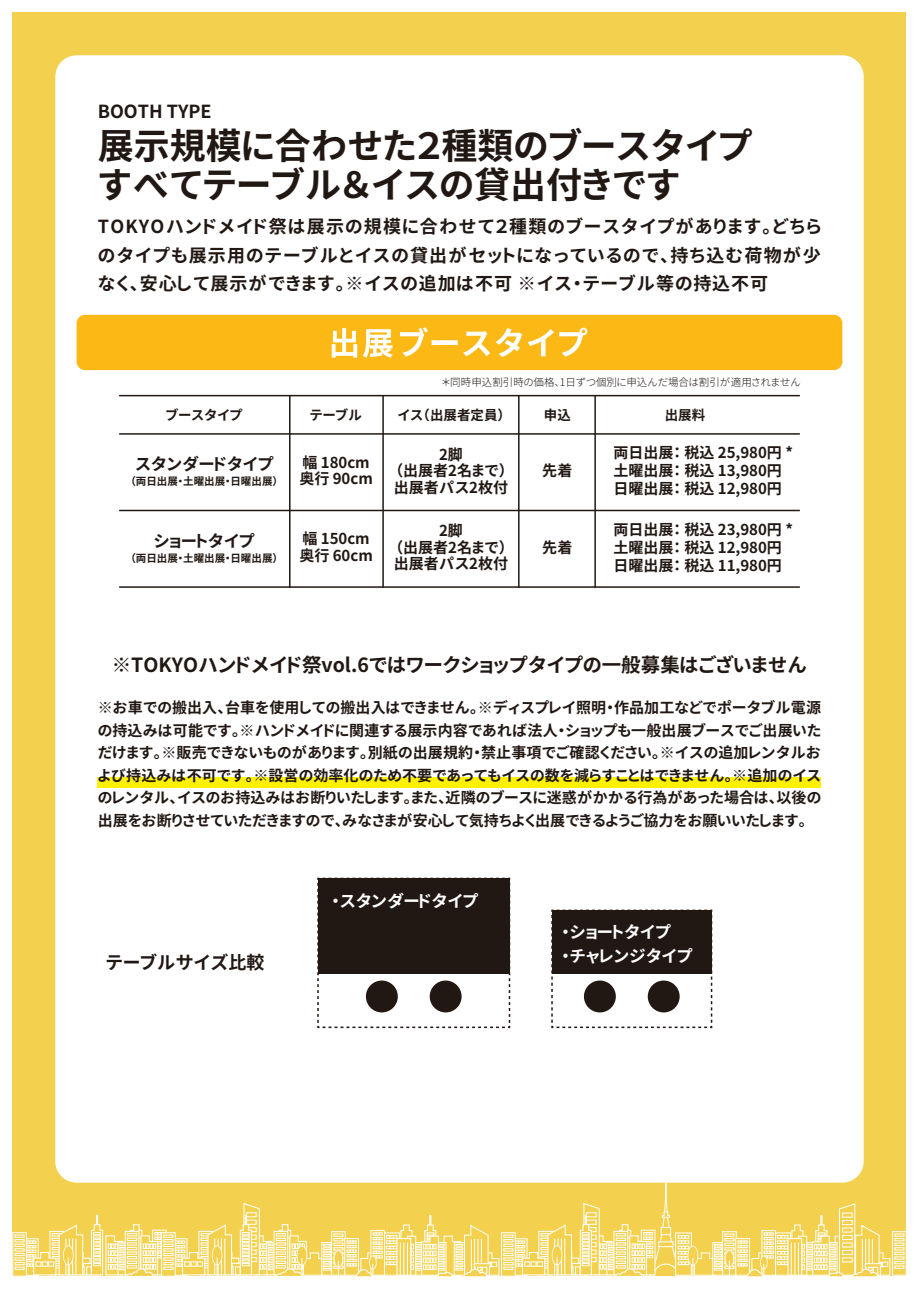
<style>
.page{position:relative;width:919px;height:1289px;background:#fff}
.page>*{position:absolute;margin:0;border:0;box-sizing:border-box;transform-origin:0 0}
.t1{font:36px/39px "Gen Shin Gothic P Bold";color:#211814}
.t2{font:19.5px "Gen Shin Gothic P Bold";color:#211814}
.t3{font:18px/28.5px "Gen Shin Gothic P Bold";letter-spacing:.05em;color:#211814;text-align:justify}
.t4{font:18px "Gen Shin Gothic P Bold";color:#211814}
.t5{font:16.5px/24px "Gen Shin Gothic P Bold";color:#fff}
.t6{font:16.5px "Gen Shin Gothic P Bold";color:#211814}
.t7{font:15px/16.5px "Gen Shin Gothic P Bold";color:#211814}
.t8{font:13.5px "Gen Shin Gothic P Bold";color:#211814}
.t9{font:10.5px "Gen Shin Gothic P Light";color:#211814}
.t10{font:10.5px "Gen Shin Gothic P Bold";color:#211814}
</style>
<div class="page">
<div style="left:13px;top:13px;width:893px;height:1263px;background:#f3d14f"></div>
<div style="left:55px;top:55px;width:808px;height:1127px;background:#fff;border-radius:21px"></div>
<hr style="left:119px;top:433px;width:680px;height:1px;background:#211814">
<hr style="left:119px;top:509px;width:680px;height:2px;background:#211814">
<svg style="left:12px;top:1232px;width:3px;height:44px"></svg>
<svg style="left:904px;top:1231px;width:2px;height:44px"></svg>
<svg style="left:15px;top:1182px;width:889px;height:95px"></svg>
<svg style="left:317px;top:877px;width:194px;height:151px"></svg>
<div style="left:318px;top:878px;width:191px;height:96px;background:#211814"></div>
<div style="left:366px;top:980px;width:32px;height:32px;background:#211814;border-radius:50%"></div>
<div style="left:429px;top:980px;width:32px;height:32px;background:#211814;border-radius:50%"></div>
<svg style="left:551px;top:909px;width:162px;height:119px"></svg>
<div style="left:552px;top:910px;width:159px;height:64px;background:#211814"></div>
<div style="left:584px;top:980px;width:31px;height:32px;background:#211814;border-radius:50%"></div>
<div style="left:647px;top:980px;width:32px;height:32px;background:#211814;border-radius:50%"></div>
<hr style="left:119px;top:395px;width:680px;height:1px;background:#211814">
<hr style="left:119px;top:586px;width:680px;height:2px;background:#211814">
<hr style="left:289px;top:395px;width:1px;height:193px;background:#211814">
<hr style="left:382px;top:395px;width:2px;height:193px;background:#211814">
<hr style="left:518px;top:395px;width:1px;height:193px;background:#211814">
<hr style="left:594px;top:395px;width:2px;height:193px;background:#211814">
<div style="left:98px;top:777px;width:723px;height:10px;background:#fff101"></div>
<div style="left:77px;top:315px;width:765px;height:55px;background:#fcb814;border-radius:9px"></div>
<svg style="left:331px;top:328px;width:26px;height:29px"></svg>
<svg style="left:363px;top:329px;width:30px;height:29px"></svg>
<svg style="left:400px;top:327px;width:57px;height:29px"></svg>
<svg style="left:463px;top:327px;width:124px;height:30px"></svg>
<p class="t4" style="left:98px;top:97px;width:115px">BOOTH TYPE</p>
<h1 class="t1" style="left:98px;top:125px;width:655px">展示規模に合わせた２種類のブースタイプすべてテーブル＆イスの貸出付きです</h1>
<p class="t3" style="left:98px;top:212px;width:724px">TOKYOハンドメイド祭は展示の規模に合わせて２種類のブースタイプがあります。どちらのタイプも展示用のテーブルとイスの貸出がセットになっているので、持ち込む荷物が少なく、安心して展示ができます。※イスの追加は不可 ※イス・テーブル等の持込不可</p>
<p class="t9" style="left:442px;top:374px;width:360px">＊同時申込割引時の価格、1日ずつ個別に申込んだ場合は割引が適用されません</p>
<p class="t8" style="left:166px;top:405px;width:78px">ブースタイプ</p>
<p class="t8" style="left:310px;top:405px;width:54px">テーブル</p>
<p class="t8" style="left:397px;top:404px;width:108px">イス（出展者定員）</p>
<p class="t8" style="left:544px;top:405px;width:28px">申込</p>
<p class="t8" style="left:664px;top:405px;width:42px">出展料</p>
<p class="t6" style="left:135px;top:451px;width:140px">スタンダードタイプ</p>
<p class="t10" style="left:131px;top:473px;width:148px">（両日出展・土曜出展・日曜出展）</p>
<p class="t6" style="left:154px;top:528px;width:102px">ショートタイプ</p>
<p class="t10" style="left:131px;top:549px;width:148px">（両日出展・土曜出展・日曜出展）</p>
<p class="t7" style="left:299px;top:453px;width:75px">幅 180cm奥行 90cm</p>
<p class="t7" style="left:394px;top:445px;width:116px;text-align:center">2脚<br>（出展者2名まで）出展者パス2枚付</p>
<p class="t7" style="left:299px;top:530px;width:75px">幅 150cm奥行 60cm</p>
<p class="t7" style="left:394px;top:522px;width:116px;text-align:center">2脚<br>（出展者2名まで）出展者パス2枚付</p>
<p class="t7" style="left:542px;top:462px;width:31px">先着</p>
<p class="t7" style="left:542px;top:538px;width:31px">先着</p>
<p class="t7" style="left:613px;top:443px;width:181px;line-height:18px">両日出展： 税込 25,980円 *土曜出展： 税込 13,980円日曜出展： 税込 12,980円</p>
<p class="t7" style="left:613px;top:519px;width:181px;line-height:18px">両日出展： 税込 23,980円 *土曜出展： 税込 12,980円日曜出展： 税込 11,980円</p>
<h2 class="t2" style="left:112px;top:650px;width:696px">※TOKYOハンドメイド祭vol.6ではワークショップタイプの一般募集はございません</h2>
<p class="t7" style="left:98px;top:696px;width:724px;line-height:22.5px;text-align:justify">※お車での搬出入、台車を使用しての搬出入はできません。※ディスプレイ照明・作品加工などでポータブル電源の持込みは可能です。※ハンドメイドに関連する展示内容であれば法人・ショップも一般出展ブースでご出展いただけます。※販売できないものがあります。別紙の出展規約・禁止事項でご確認ください。※イスの追加レンタルおよび持込みは不可です。※設営の効率化のため不要であってもイスの数を減らすことはできません。※追加のイスのレンタル、イスのお持込みはお断りいたします。また、近隣のブースに迷惑がかかる行為があった場合は、以後の出展をお断りさせていただきますので、みなさまが安心して気持ちよく出展できるようご協力をお願いいたします。</p>
<p class="t4" style="left:106px;top:948px;width:160px">テーブルサイズ比較</p>
<p class="t5" style="left:331px;top:888px;width:148px">・スタンダードタイプ</p>
<p class="t5" style="left:561px;top:919px;width:132px">・ショートタイプ<br>・チャレンジタイプ</p>
</div>
